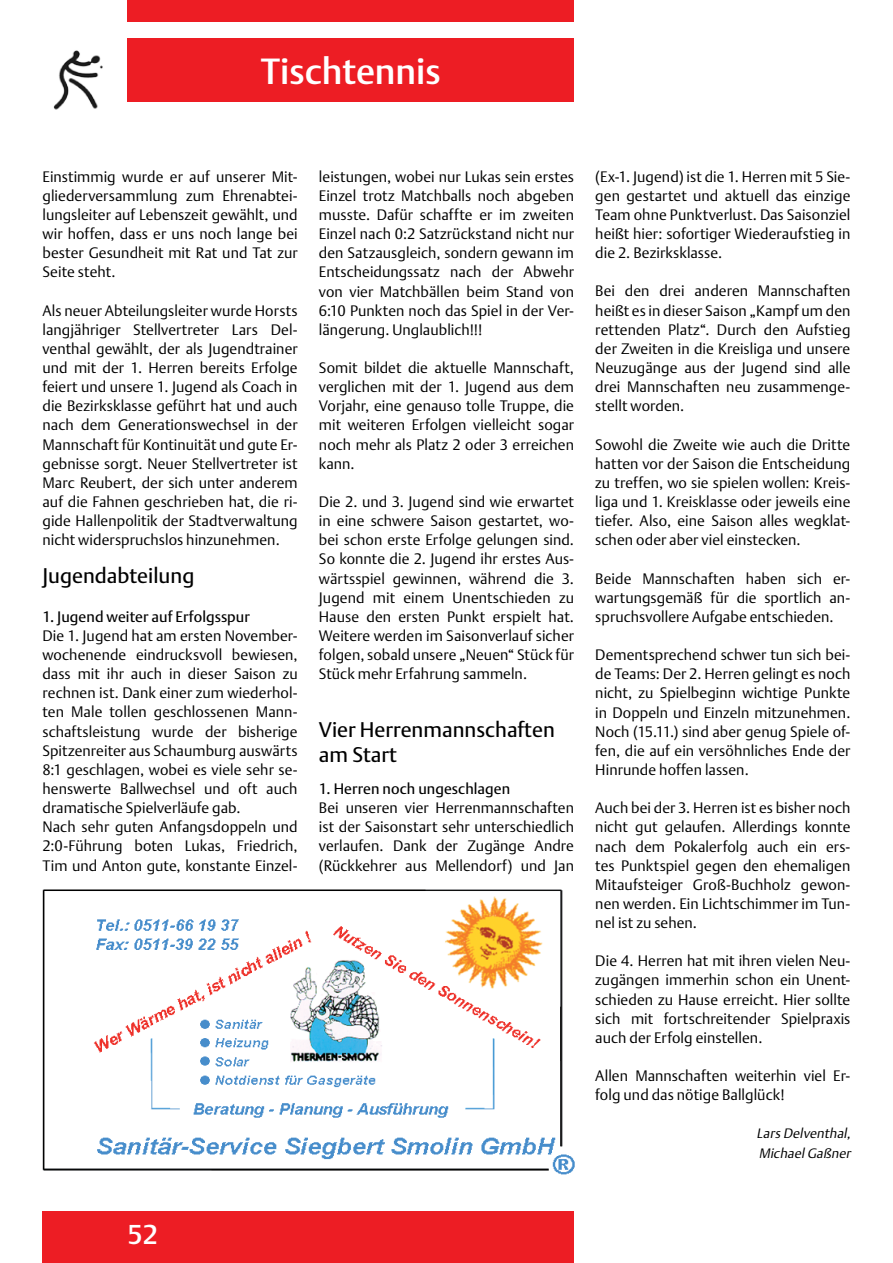
<style>
.page{position:relative;width:893px;height:1263px;background:#fff}
.page>*{position:absolute;margin:0;border:0;box-sizing:border-box;transform-origin:0 0}
.t1{font:36px "DTL Argo T Medium";color:#fff}
.t2{font:27px "DTL Argo T Medium";color:#fff}
.t3{font:21px/25.2px "DTL Argo T";color:#000}
.t4{font:15px/19.2px "DTL Argo T Light";color:#000;text-align:justify}
.t5{font:15px "DTL Argo T";letter-spacing:.005em;color:#000}
.t6{font:italic 13.5px/19.2px "DTL Argo T Light";color:#000}
</style>
<div class="page">
<div style="left:128px;top:0;width:446px;height:21px;background:#ed1d24"></div>
<div style="left:128px;top:38px;width:446px;height:64px;background:#ed1d24"></div>
<div style="left:43px;top:1212px;width:531px;height:51px;background:#ed1d24"></div>
<img style="left:43px;top:889px;width:532px;height:286px">
<img style="left:53px;top:50px;width:50px;height:60px">
<h1 class="t1" style="left:261px;top:50px;width:182px">Tischtennis</h1>
<p class="t4" style="left:43px;top:167px;width:257px">Einstimmig wurde er auf unserer Mit&shy;gliederversammlung zum Ehrenabtei&shy;lungsleiter auf Lebenszeit gewählt, und wir hoffen, dass er uns noch lange bei bester Gesundheit mit Rat und Tat zur Seite steht.</p>
<p class="t4" style="left:43px;top:300px;width:257px">Als neuer Abteilungsleiter wurde Horsts langjähriger Stellvertreter Lars Del&shy;venthal gewählt, der als Jugendtrainer und mit der 1. Herren bereits Erfolge feiert und unsere 1. Jugend als Coach in die Bezirksklasse geführt hat und auch nach dem Generationswechsel in der Mannschaft für Kontinuität und gute Er&shy;gebnisse sorgt. Neuer Stellvertreter ist Marc Reubert, der sich unter anderem auf die Fahnen geschrieben hat, die ri&shy;gide Hallenpolitik der Stadtverwaltung nicht widerspruchslos hinzunehmen.</p>
<h3 class="t3" style="left:43px;top:563px;width:153px">Jugendabteilung</h3>
<p class="t5" style="left:43px;top:607px;width:209px">1. Jugend weiter auf Erfolgsspur</p>
<p class="t4" style="left:43px;top:626px;width:257px;text-align:left">Die 1. Jugend hat am ersten November&shy;wochenende eindrucksvoll bewiesen, dass mit ihr auch in dieser Saison zu rechnen ist. Dank einer zum wiederhol&shy;ten Male tollen geschlossenen Mann&shy;schaftsleistung wurde der bisherige Spitzenreiter aus Schaumburg auswärts 8:1 geschlagen, wobei es viele sehr se&shy;henswerte Ballwechsel und oft auch dramatische Spielverläufe gab.<br>Nach sehr guten Anfangsdoppeln und 2:0-Führung boten Lukas, Friedrich, Tim und Anton gute, konstante Einzel-</p>
<p class="t4" style="left:319px;top:167px;width:257px">leistungen, wobei nur Lukas sein erstes Einzel trotz Matchballs noch abgeben musste. Dafür schaffte er im zweiten Einzel nach 0:2 Satzrückstand nicht nur den Satzausgleich, sondern gewann im Entscheidungssatz nach der Abwehr von vier Matchbällen beim Stand von 6:10 Punkten noch das Spiel in der Ver&shy;längerung. Unglaublich!!!</p>
<p class="t4" style="left:319px;top:358px;width:257px">Somit bildet die aktuelle Mannschaft, verglichen mit der 1. Jugend aus dem Vorjahr, eine genauso tolle Truppe, die mit weiteren Erfolgen vielleicht sogar noch mehr als Platz 2 oder 3 erreichen kann.</p>
<p class="t4" style="left:319px;top:492px;width:257px">Die 2. und 3. Jugend sind wie erwartet in eine schwere Saison gestartet, wo&shy;bei schon erste Erfolge gelungen sind.<br>So konnte die 2. Jugend ihr erstes Aus&shy;wärtsspiel gewinnen, während die 3.<br>Jugend mit einem Unentschieden zu Hause den ersten Punkt erspielt hat.<br>Weitere werden im Saisonverlauf sicher folgen, sobald unsere „Neuen“ Stück für Stück mehr Erfahrung sammeln.</p>
<h3 class="t3" style="left:319px;top:716px;width:237px">Vier Herrenmannschaften am Start</h3>
<p class="t5" style="left:319px;top:780px;width:193px">1. Herren noch ungeschlagen</p>
<p class="t4" style="left:319px;top:798px;width:257px">Bei unseren vier Herrenmannschaften ist der Saisonstart sehr unterschiedlich verlaufen. Dank der Zugänge Andre (Rückkehrer aus Mellendorf) und Jan</p>
<p class="t4" style="left:595px;top:167px;width:257px">(Ex-1. Jugend) ist die 1. Herren mit 5 Sie&shy;gen gestartet und aktuell das einzige Team ohne Punktverlust. Das Saisonziel heißt hier: sofortiger Wiederaufstieg in die 2. Bezirksklasse.</p>
<p class="t4" style="left:595px;top:281px;width:257px">Bei den drei anderen Mannschaften heißt es in dieser Saison „Kampf um den rettenden Platz“. Durch den Aufstieg der Zweiten in die Kreisliga und unsere Neuzugänge aus der Jugend sind alle drei Mannschaften neu zusammenge&shy;stellt worden.</p>
<p class="t4" style="left:595px;top:434px;width:257px">Sowohl die Zweite wie auch die Dritte hatten vor der Saison die Entscheidung zu treffen, wo sie spielen wollen: Kreis&shy;liga und 1. Kreisklasse oder jeweils eine tiefer. Also, eine Saison alles wegklat&shy;schen oder aber viel einstecken.</p>
<p class="t4" style="left:595px;top:568px;width:257px">Beide Mannschaften haben sich er&shy;wartungsgemäß für die sportlich an&shy;spruchsvollere Aufgabe entschieden.</p>
<p class="t4" style="left:595px;top:645px;width:257px">Dementsprechend schwer tun sich bei&shy;de Teams: Der 2. Herren gelingt es noch nicht, zu Spielbeginn wichtige Punkte in Doppeln und Einzeln mitzunehmen.<br>Noch (15.11.) sind aber genug Spiele of&shy;fen, die auf ein versöhnliches Ende der Hinrunde hoffen lassen.</p>
<p class="t4" style="left:595px;top:798px;width:257px">Auch bei der 3. Herren ist es bisher noch nicht gut gelaufen. Allerdings konnte nach dem Pokalerfolg auch ein ers&shy;tes Punktspiel gegen den ehemaligen Mitaufsteiger Groß-Buchholz gewon&shy;nen werden. Ein Lichtschimmer im Tun&shy;nel ist zu sehen.</p>
<p class="t4" style="left:595px;top:951px;width:257px">Die 4. Herren hat mit ihren vielen Neu&shy;zugängen immerhin schon ein Unent&shy;schieden zu Hause erreicht. Hier sollte sich mit fortschreitender Spielpraxis auch der Erfolg einstellen.</p>
<p class="t4" style="left:595px;top:1066px;width:257px">Allen Mannschaften weiterhin viel Er&shy;folg und das nötige Ballglück!</p>
<p class="t6" style="left:757px;top:1124px;width:98px">Lars Delventhal,<br>MichaelGaßner</p>
<h2 class="t2" style="left:128px;top:1218px;width:32px">52</h2>
</div>
